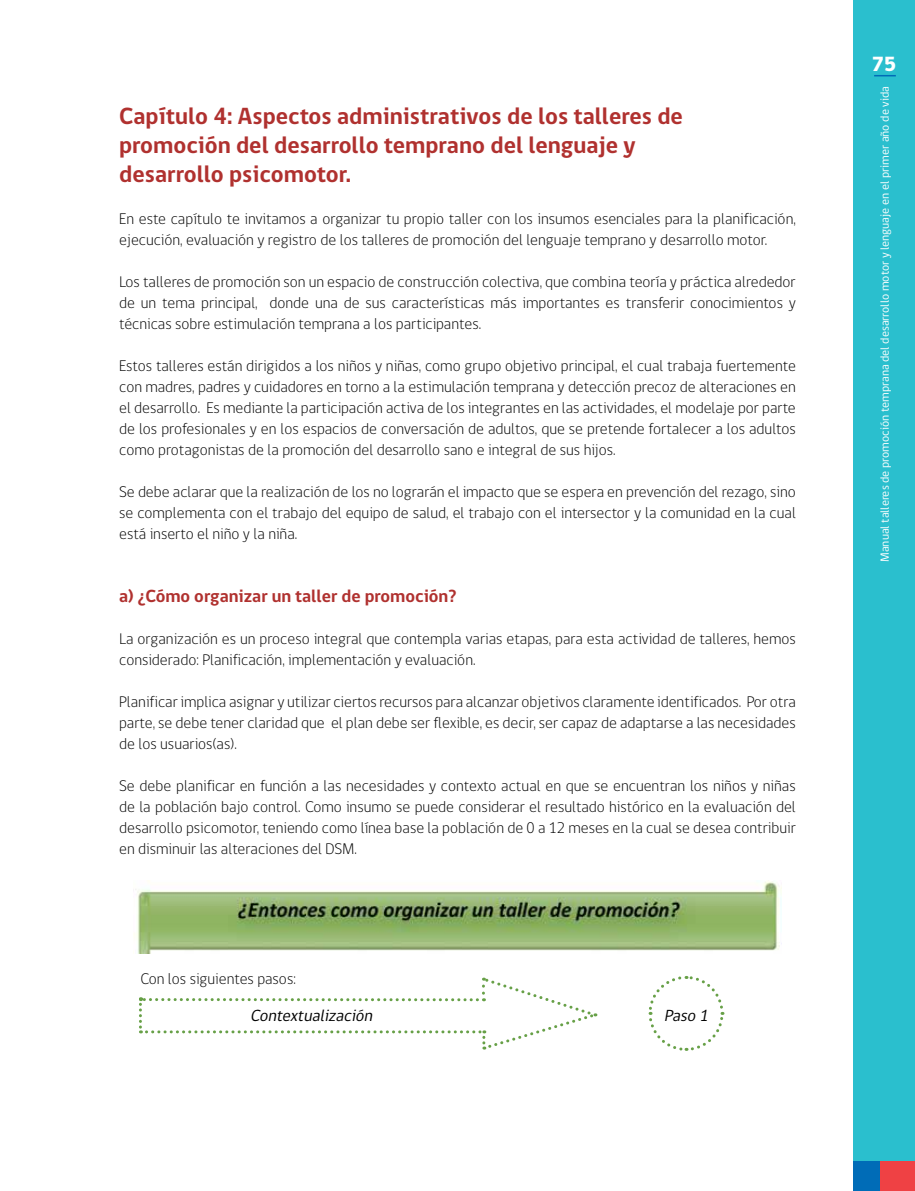
<style>
.page{position:relative;width:915px;height:1191px;background:#fff}
.page>*{position:absolute;margin:0;border:0;box-sizing:border-box;transform-origin:0 0}
.t1{font:700 24px/28.8px "gob CL";color:#b0312f}
.t2{font:800 21px "gob CL";color:#fff}
.t3{font:700 18px "gob CL";color:#b0312f}
.t4{font:italic 16.5px "gob CL";color:#000}
.t5{font:300 15.75px/21px "gob CL";color:#000;text-align:justify}
.t6{font:12px "gob CL";color:#fff}
</style>
<div class="page">
<div style="left:853px;top:0;width:61px;height:1191px;background:#2abfce"></div>
<div style="left:853px;top:1160px;width:26px;height:31px;background:#006cb7"></div>
<div style="left:879px;top:1160px;width:35px;height:31px;background:#ef4144"></div>
<svg style="left:874px;top:75px;width:21px;height:1px"></svg>
<img style="left:134px;top:880px;width:647px;height:73px">
<svg style="left:139px;top:977px;width:456px;height:73px"></svg>
<svg style="left:648px;top:976px;width:76px;height:75px"></svg>
<h1 class="t1" style="left:119px;top:102px;width:565px">Capítulo 4: Aspectos administrativos de los talleres de promoción del desarrollo temprano del lenguaje y desarrollo psicomotor.</h1>
<p class="t5" style="left:119px;top:209px;width:678px">En este capítulo te invitamos a organizar tu propio taller con los insumos esenciales para la planificación, ejecución, evaluación y registro de los talleres de promoción del lenguaje temprano y desarrollo motor.</p>
<p class="t5" style="left:119px;top:272px;width:678px">Los talleres de promoción son un espacio de construcción colectiva, que combina teoría y práctica alrededor de un tema principal, donde una de sus características más importantes es transferir conocimientos y técnicas sobre estimulación temprana a los participantes.</p>
<p class="t5" style="left:119px;top:356px;width:678px">Estos talleres están dirigidos a los niños y niñas, como grupo objetivo principal, el cual trabaja fuertemente con madres, padres y cuidadores en torno a la estimulación temprana y detección precoz de alteraciones en el desarrollo. Es mediante la participación activa de los integrantes en las actividades, el modelaje por parte de los profesionales y en los espacios de conversación de adultos, que se pretende fortalecer a los adultos como protagonistas de la promoción del desarrollo sano e integral de sus hijos.</p>
<p class="t5" style="left:119px;top:482px;width:678px">Se debe aclarar que la realización de los no lograrán el impacto que se espera en prevención del rezago, sino se complementa con el trabajo del equipo de salud, el trabajo con el intersector y la comunidad en la cual está inserto el niño y la niña.</p>
<p class="t3" style="left:119px;top:584px;width:338px">a) ¿Cómo organizar un taller de promoción?</p>
<p class="t5" style="left:119px;top:629px;width:678px">La organización es un proceso integral que contempla varias etapas, para esta actividad de talleres, hemos considerado: Planificación, implementación y evaluación.</p>
<p class="t5" style="left:119px;top:692px;width:678px">Planificar implica asignar y utilizar ciertos recursos para alcanzar objetivos claramente identificados. Por otra parte, se debe tener claridad que el plan debe ser flexible, es decir, ser capaz de adaptarse a las necesidades de los usuarios(as).</p>
<p class="t5" style="left:119px;top:776px;width:678px">Se debe planificar en función a las necesidades y contexto actual en que se encuentran los niños y niñas de la población bajo control. Como insumo se puede considerar el resultado histórico en la evaluación del desarrollo psicomotor, teniendo como línea base la población de 0 a 12 meses en la cual se desea contribuir en disminuir las alteraciones del DSM.</p>
<p class="t5" style="left:140px;top:968px;width:157px">Con los siguientes pasos:</p>
<p class="t4" style="left:250px;top:1004px;width:127px">Contextualización</p>
<p class="t4" style="left:664px;top:1004px;width:49px">Paso 1</p>
<h2 class="t2" style="left:871px;top:49px;width:26px">75</h2>
<p class="t6" style="left:876px;top:562px;width:477px;rotate:-90deg">Manual talleres de promoción temprana del desarrollo motor y lenguaje en el primer año de vida</p>
</div>
